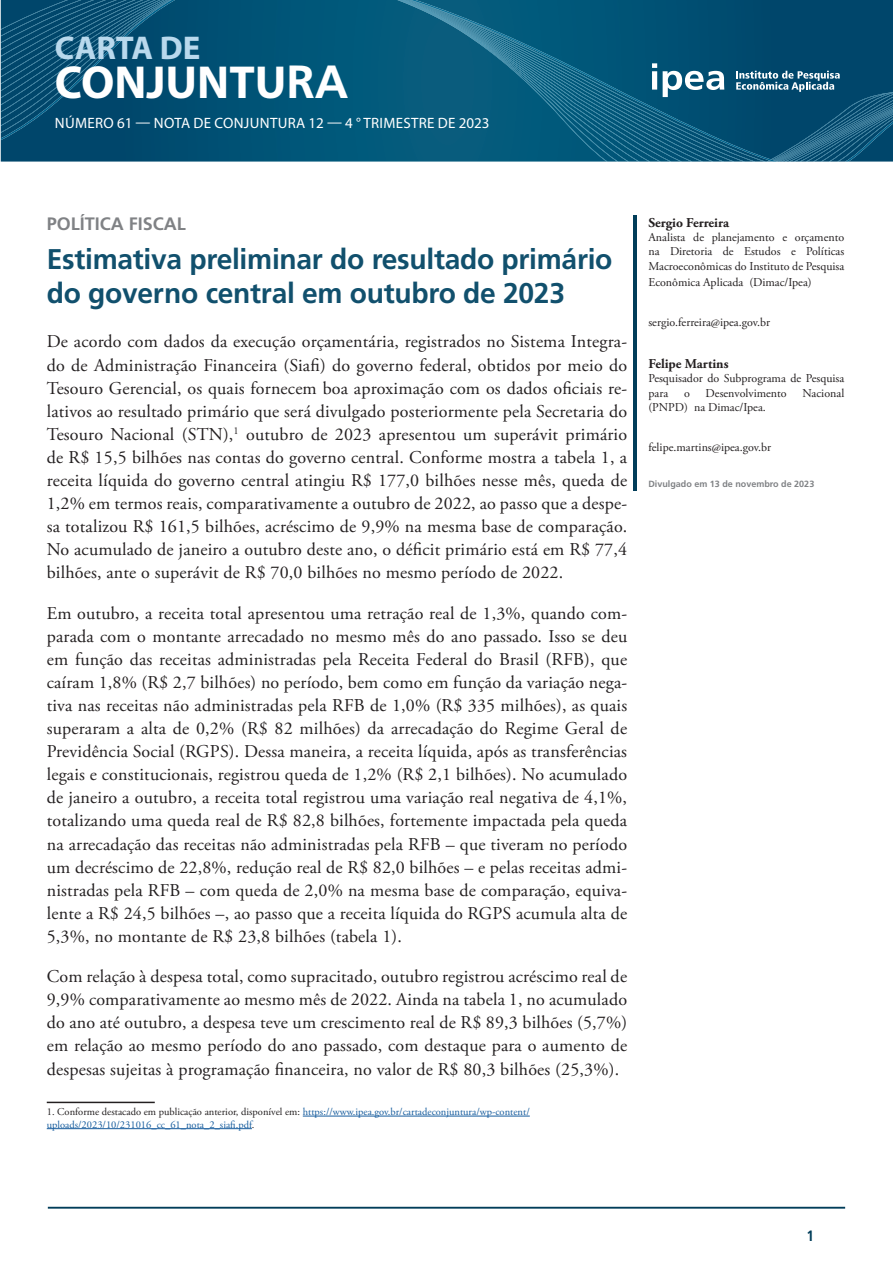
<style>
.page{position:relative;width:893px;height:1263px;background:#fff}
.page>*{position:absolute;margin:0;border:0;box-sizing:border-box;transform-origin:0 0}
.t1{font:700 46.5px "Myriad Pro";color:#fff}
.t2{font:700 33px "Myriad Pro";color:#b9d9ed}
.titulo-principal{font:700 28.5px/34.2px "Frutiger LT Pro";letter-spacing:-.01em;color:#11506d}
.corpo_de_texto{font:18px/23.1px "Adobe Garamond Pro";letter-spacing:.01em;color:#231f20;text-align:justify}
.titulo-sessao{font:700 18px "Frutiger LT Pro";color:#808285}
.t3{font:15px "Myriad Pro";letter-spacing:.02em;color:#fff}
.t4{font:700 condensed 15px "Frutiger LT Pro";color:#013d59}
.nome_autor{font:700 13.5px "Adobe Garamond Pro";color:#231f20}
.cargo_autor{font:12px/14.4px "Adobe Garamond Pro";color:#231f20;text-align:justify}
.t5{font:10.5px/12.6px "Adobe Garamond Pro";color:#175d9e}
.email_autor{font:700 9px "Frutiger LT Pro";color:#808285}
.s1{font-family:"Frutiger LT Pro"}
.s2{color:#231f20}
</style>
<div class="page">
<hr style="left:48px;top:1207px;width:797px;height:1px;background:#013d59">
<div style="left:778px;top:0;width:115px;height:71px;background:#00466b"></div>
<svg style="left:1px;top:0;width:396px;height:162px;background:#015376"></svg>
<svg style="left:1px;top:0;width:174px;height:140px;background:#084e72"></svg>
<div style="left:724px;top:0;width:54px;height:162px;background:#00496e"></div>
<svg style="left:397px;top:0;width:327px;height:162px;background:#0e5f80"></svg>
<svg style="left:736px;top:71px;width:157px;height:91px;background:#17597b"></svg>
<hr style="left:634px;top:216px;width:3px;height:275px;background:#013d59">
<hr style="left:47px;top:1102px;width:108px;height:1px;background:#231f20">
<hr style="left:303px;top:1116px;width:227px;height:1px;background:#175d9e">
<hr style="left:47px;top:1128px;width:205px;height:1px;background:#175d9e">
<h2 class="t2" style="left:55px;top:26px;width:147px">CARTA DE</h2>
<h1 class="t1" style="left:55px;top:52px;width:295px">CONJUNTU<span class="s1">RA</span></h1>
<p class="t3" style="left:55px;top:114px;width:436px">NÚMERO 61 — NOTA DE CONJUNTURA 12 — 4 ° TRIMESTRE DE 2023</p>
<p class="titulo-sessao" style="left:47px;top:214px;width:141px">POLÍTICA FISCAL</p>
<p class="titulo-principal" style="left:47px;top:242px;width:567px">Estimativa preliminar do resultado primário do governo central em outubro de 2023</p>
<p class="corpo_de_texto" style="left:47px;top:331px;width:582px">De acordo com dados da execução orçamentária, registrados no Sistema Integra&shy;do de Administração Financeira (Siafi) do governo federal, obtidos por meio do Tesouro Gerencial, os quais fornecem boa aproximação com os dados oficiais re&shy;lativos ao resultado primário que será divulgado posteriormente pela Secretaria do Tesouro Nacional (STN),<sup>1</sup> outubro de 2023 apresentou um superávit primário de R$ 15,5 bilhões nas contas do governo central. Conforme mostra a tabela 1, a receita líquida do governo central atingiu R$ 177,0 bilhões nesse mês, queda de 1,2% em termos reais, comparativamente a outubro de 2022, ao passo que a despe&shy;sa totalizou R$ 161,5 bilhões, acréscimo de 9,9% na mesma base de comparação.<br>No acumulado de janeiro a outubro deste ano, o déficit primário está em R$ 77,4 bilhões, ante o superávit de R$ 70,0 bilhões no mesmo período de 2022.</p>
<p class="corpo_de_texto" style="left:47px;top:602px;width:582px">Em outubro, a receita total apresentou uma retração real de 1,3%, quando com&shy;parada com o montante arrecadado no mesmo mês do ano passado. Isso se deu em função das receitas administradas pela Receita Federal do Brasil (RFB), que caíram 1,8% (R$ 2,7 bilhões) no período, bem como em função da variação nega&shy;tiva nas receitas não administradas pela RFB de 1,0% (R$ 335 milhões), as quais superaram a alta de 0,2% (R$ 82 milhões) da arrecadação do Regime Geral de Previdência Social (RGPS). Dessa maneira, a receita líquida, após as transferências legais e constitucionais, registrou queda de 1,2% (R$ 2,1 bilhões). No acumulado de janeiro a outubro, a receita total registrou uma variação real negativa de 4,1%, totalizando uma queda real de R$ 82,8 bilhões, fortemente impactada pela queda na arrecadação das receitas não administradas pela RFB – que tiveram no período um decréscimo de 22,8%, redução real de R$ 82,0 bilhões – e pelas receitas admi&shy;nistradas pela RFB – com queda de 2,0% na mesma base de comparação, equiva&shy;lente a R$ 24,5 bilhões –, ao passo que a receita líquida do RGPS acumula alta de 5,3%, no montante de R$ 23,8 bilhões (tabela 1).</p>
<p class="corpo_de_texto" style="left:47px;top:965px;width:582px">Com relação à despesa total, como supracitado, outubro registrou acréscimo real de 9,9% comparativamente ao mesmo mês de 2022. Ainda na tabela 1, no acumulado do ano até outubro, a despesa teve um crescimento real de R$ 89,3 bilhões (5,7%) em relação ao mesmo período do ano passado, com destaque para o aumento de despesas sujeitas à programação financeira, no valor de R$ 80,3 bilhões (25,3%).</p>
<p class="t5" style="left:47px;top:1106px;width:484px"><span class="s2">1. Conforme destacado em publicação anterior, disponível em:</span> https://www.ipea.gov.br/cartadeconjuntura/wp-content/ uploads/2023/10/231016_cc_61_nota_2_siafi.pdf<span class="s2">.</span></p>
<p class="nome_autor" style="left:648px;top:215px;width:82px">Sergio Ferreira</p>
<p class="cargo_autor" style="left:648px;top:230px;width:197px">Analista de planejamento e orçamento na Diretoria de Estudos e Políticas Macroeconômicas do Instituto de Pesquisa</p>
<p class="cargo_autor" style="left:648px;top:275px;width:165px">Econômica Aplicada (Dimac/Ipea)</p>
<p class="cargo_autor" style="left:648px;top:315px;width:123px">sergio.ferreira@ipea.gov.br</p>
<p class="nome_autor" style="left:648px;top:356px;width:82px">Felipe Martins</p>
<p class="cargo_autor" style="left:648px;top:371px;width:197px">Pesquisador do Subprograma de Pesquisa para</p>
<p class="cargo_autor" style="left:684px;top:386px;width:7px">o</p>
<p class="cargo_autor" style="left:706px;top:386px;width:83px">Desenvolvimento</p>
<p class="cargo_autor" style="left:803px;top:386px;width:43px">Nacional</p>
<p class="cargo_autor" style="left:648px;top:400px;width:119px">(PNPD) na Dimac/Ipea.</p>
<p class="cargo_autor" style="left:648px;top:440px;width:124px">felipe.martins@ipea.gov.br</p>
<p class="email_autor" style="left:648px;top:479px;width:167px">Divulgado em 13 de novembro de 2023</p>
<p class="t4" style="left:807px;top:1227px;width:9px">1</p>
</div>
